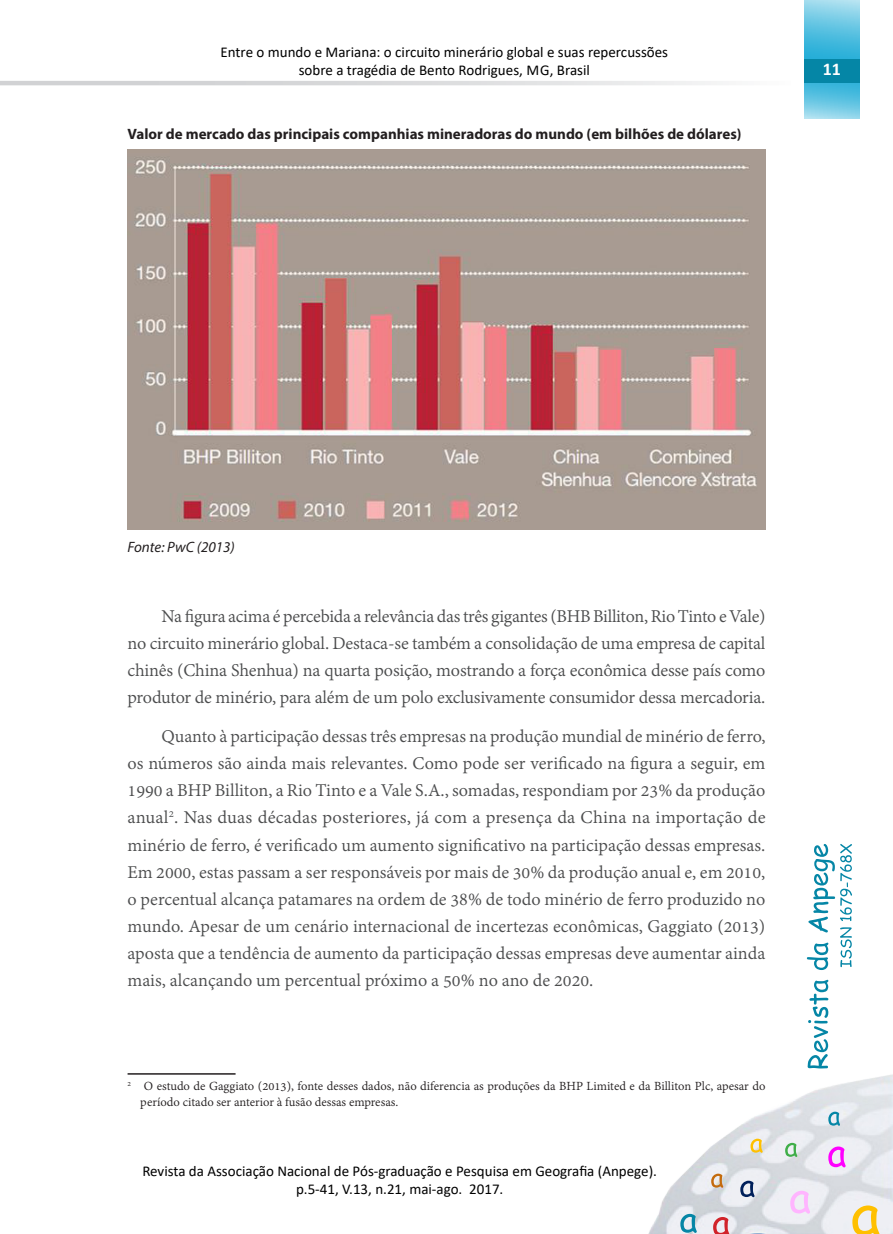
<style>
.page{position:relative;width:893px;height:1234px;background:#fff}
.page>*{position:absolute;margin:0;border:0;box-sizing:border-box;transform-origin:0 0}
.t1{font:19.5px/27px "Adobe Devanagari";letter-spacing:-.01em;color:#4b4c4d;text-align:justify}
.t2{font:700 18px "Calibri";color:#fff}
.t3{font:15px/18px "Calibri";color:#000;text-align:center}
.t4{font:700 15px "Myriad Pro";color:#231f20}
.t5{font:italic 15px "Myriad Pro";color:#231f20}
.t6{font:13.5px/16.2px "Adobe Devanagari";color:#231f20}
</style>
<div class="page">
<svg style="left:0;top:81px;width:723px;height:4px;background:#dbdcdd"></svg>
<svg style="left:804px;top:0;width:55px;height:119px;background:#63c4e2"></svg>
<div style="left:804px;top:59px;width:55px;height:24px;background:#0586a6"></div>
<svg style="left:807px;top:844px;width:45px;height:224px"></svg>
<img style="left:649px;top:1074px;width:244px;height:159px">
<svg style="left:750px;top:1138px;width:13px;height:14px"></svg>
<svg style="left:852px;top:1205px;width:27px;height:28px"></svg>
<svg style="left:680px;top:1213px;width:17px;height:19px"></svg>
<svg style="left:711px;top:1173px;width:12px;height:14px"></svg>
<svg style="left:828px;top:1111px;width:12px;height:14px"></svg>
<svg style="left:828px;top:1146px;width:18px;height:21px"></svg>
<svg style="left:713px;top:1216px;width:16px;height:17px"></svg>
<svg style="left:785px;top:1142px;width:12px;height:14px"></svg>
<svg style="left:740px;top:1180px;width:14px;height:16px"></svg>
<svg style="left:790px;top:1190px;width:20px;height:23px"></svg>
<img style="left:128px;top:150px;width:637px;height:379px">
<hr style="left:128px;top:1072px;width:108px;height:2px;background:#231f20">
<p class="t3" style="left:221px;top:43px;width:449px">Entre o mundo e Mariana: o circuito minerário global e suas repercussões sobre a tragédia de Bento Rodrigues, MG, Brasil</p>
<p class="t4" style="left:128px;top:124px;width:615px">Valor de mercado das principais companhias mineradoras do mundo (em bilhões de dólares)</p>
<p class="t2" style="left:823px;top:57px;width:20px">11</p>
<p class="t5" style="left:128px;top:537px;width:109px">Fonte: PwC (2013)</p>
<p class="t1" style="left:128px;top:603px;width:639px;text-indent:34px">Na figura acima é percebida a relevância das três gigantes (BHB Billiton, Rio Tinto e Vale) no circuito minerário global. Destaca-se também a consolidação de uma empresa de capital chinês (China Shenhua) na quarta posição, mostrando a força econômica desse país como produtor de minério, para além de um polo exclusivamente consumidor dessa mercadoria.</p>
<p class="t1" style="left:128px;top:724px;width:639px;text-indent:34px">Quanto à participação dessas três empresas na produção mundial de minério de ferro, os números são ainda mais relevantes. Como pode ser verificado na figura a seguir, em 1990 a BHP Billiton, a Rio Tinto e a Vale S.A., somadas, respondiam por 23% da produção anual<sup>2</sup>. Nas duas décadas posteriores, já com a presença da China na importação de minério de ferro, é verificado um aumento significativo na participação dessas empresas.<br>Em 2000, estas passam a ser responsáveis por mais de 30% da produção anual e, em 2010, o percentual alcança patamares na ordem de 38% de todo minério de ferro produzido no mundo. Apesar de um cenário internacional de incertezas econômicas, Gaggiato (2013) aposta que a tendência de aumento da participação dessas empresas deve aumentar ainda mais, alcançando um percentual próximo a 50% no ano de 2020.</p>
<p class="t6" style="left:140px;top:1078px;width:627px;text-indent:-13px"><sup>2</sup> O estudo de Gaggiato (2013), fonte desses dados, não diferencia as produções da BHP Limited e da Billiton Plc, apesar do período citado ser anterior à fusão dessas empresas.</p>
<p class="t3" style="left:142px;top:1161px;width:516px">Revista da Associação Nacional de Pós-graduação e Pesquisa em Geografia (Anpege). p.5-41, V.13, n.21, mai-ago. 2017.</p>
</div>
